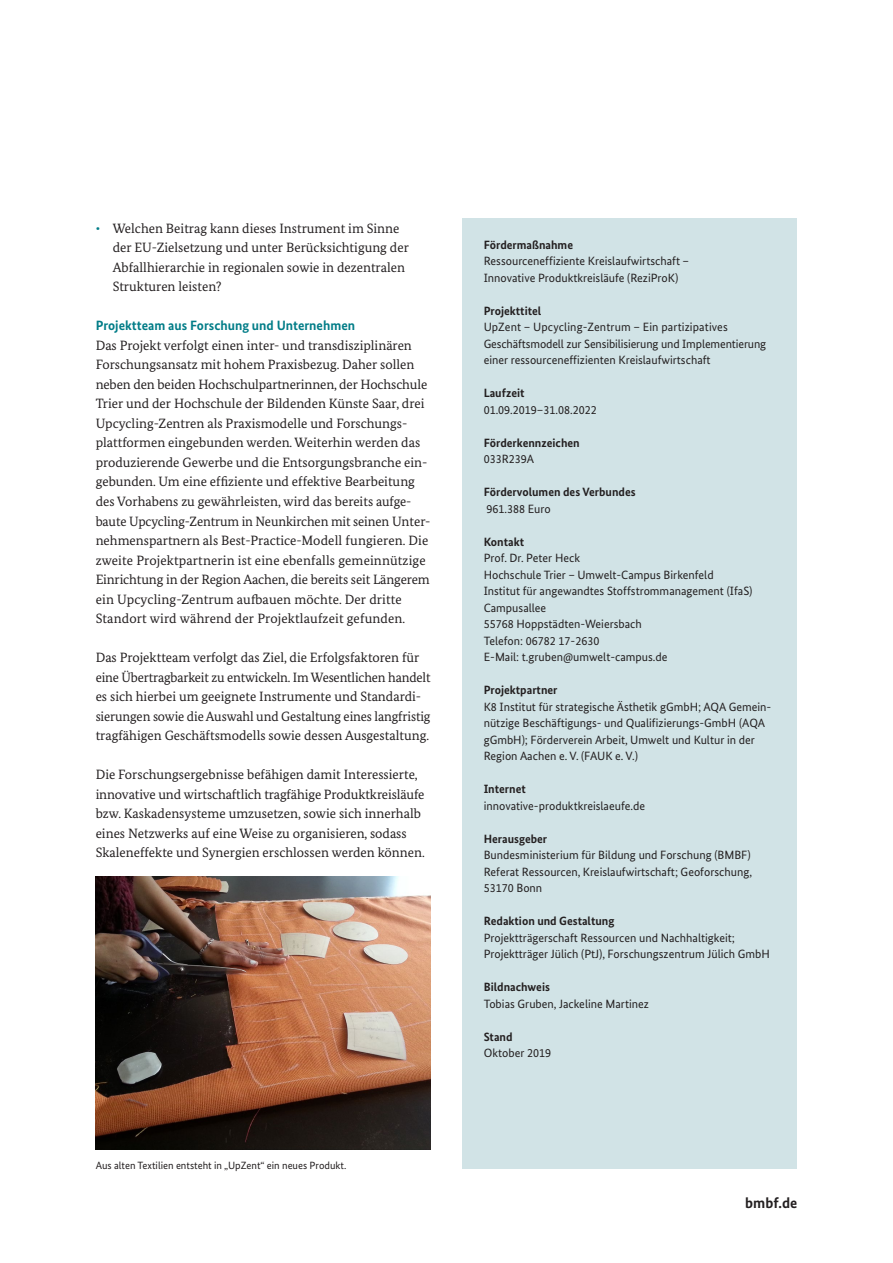
<style>
.page{position:relative;width:893px;height:1263px;background:#fff}
.page>*{position:absolute;margin:0;border:0;box-sizing:border-box;transform-origin:0 0}
.t1{font:700 15px "Bundes Sans";color:#231f20}
.t2{font:13.5px/19.5px "Bundes Serif";color:#231f20}
.t3{font:700 13.5px "Bundes Sans";color:#007c87}
.t4{font:12px/16.5px "Bundes Sans";color:#231f20}
.t5{font:700 12px "Bundes Sans";color:#231f20}
.t6{font:10.5px "Bundes Sans";color:#231f20}
.s1{color:#007c87}
</style>
<div class="page">
<div style="left:462px;top:218px;width:335px;height:951px;background:#d1e3e6"></div>
<img style="left:96px;top:876px;width:335px;height:273px">
<p class="t2" style="left:113px;top:218px;width:298px;text-indent:-17px"><span class="s1">•</span> Welchen Beitrag kann dieses Instrument im Sinne der EU-Zielsetzung und unter Berücksichtigung der Abfallhierarchie in regionalen sowie in dezentralen Strukturen leisten?</p>
<p class="t3" style="left:96px;top:318px;width:261px">Projektteam aus Forschung und Unternehmen</p>
<p class="t2" style="left:96px;top:335px;width:336px">Das Projekt verfolgt einen inter- und transdisziplinären Forschungsansatz mit hohem Praxisbezug. Daher sollen neben den beiden Hochschulpartnerinnen, der Hochschule Trier und der Hochschule der Bildenden Künste Saar, drei Upcycling-Zentren als Praxismodelle und Forschungs&shy;plattformen eingebunden werden. Weiterhin werden das produzierende Gewerbe und die Entsorgungsbranche ein&shy;gebunden. Um eine effiziente und effektive Bearbeitung des Vorhabens zu gewährleisten, wird das bereits aufge&shy;baute Upcycling-Zentrum in Neunkirchen mit seinen Unter&shy;nehmenspartnern als Best-Practice-Modell fungieren. Die zweite Projektpartnerin ist eine ebenfalls gemeinnützige Einrichtung in der Region Aachen, die bereits seit Längerem ein Upcycling-Zentrum aufbauen möchte. Der dritte Standort wird während der Projektlaufzeit gefunden.</p>
<p class="t2" style="left:96px;top:647px;width:336px">Das Projektteam verfolgt das Ziel, die Erfolgsfaktoren für eine Übertragbarkeit zu entwickeln. Im Wesentlichen handelt es sich hierbei um geeignete Instrumente und Standardi&shy;sierungen sowie die Auswahl und Gestaltung eines langfristig tragfähigen Geschäftsmodells sowie dessen Ausgestaltung.</p>
<p class="t2" style="left:96px;top:764px;width:331px">Die Forschungsergebnisse befähigen damit Interessierte, innovative und wirtschaftlich tragfähige Produktkreisläufe bzw. Kaskadensysteme umzusetzen, sowie sich innerhalb eines Netzwerks auf eine Weise zu organisieren, sodass Skaleneffekte und Synergien erschlossen werden können.</p>
<p class="t6" style="left:96px;top:1159px;width:252px">Aus alten Textilien entsteht in „UpZent“ ein neues Produkt.</p>
<p class="t5" style="left:484px;top:237px;width:91px">Fördermaßnahme</p>
<p class="t4" style="left:484px;top:253px;width:207px">Ressourceneffiziente Kreislaufwirtschaft –<br>Innovative Produktkreisläufe (ReziProK)</p>
<p class="t5" style="left:484px;top:303px;width:59px">Projekttitel</p>
<p class="t4" style="left:484px;top:319px;width:284px">UpZent – Upcycling-Zentrum – Ein partizipatives<br>Geschäftsmodell zur Sensibilisierung und Implementierung einer ressourceneffizienten Kreislaufwirtschaft</p>
<p class="t5" style="left:484px;top:386px;width:42px">Laufzeit</p>
<p class="t4" style="left:484px;top:401px;width:115px">01.09.2019–31.08.2022</p>
<p class="t5" style="left:484px;top:435px;width:98px">Förderkennzeichen</p>
<p class="t4" style="left:484px;top:451px;width:52px">033R239A</p>
<p class="t5" style="left:484px;top:485px;width:153px">Fördervolumen des Verbundes</p>
<p class="t4" style="left:486px;top:500px;width:66px">961.388 Euro</p>
<p class="t5" style="left:484px;top:534px;width:42px">Kontakt</p>
<p class="t4" style="left:484px;top:550px;width:270px">Prof. Dr. Peter Heck<br>Hochschule Trier – Umwelt-Campus Birkenfeld<br>Institut für angewandtes Stoffstrommanagement (IfaS)<br>Campusallee<br>55768 Hoppstädten-Weiersbach<br>Telefon: 06782 17-2630<br>E-Mail: t.gruben@umwelt-campus.de</p>
<p class="t5" style="left:484px;top:683px;width:75px">Projektpartner</p>
<p class="t4" style="left:484px;top:698px;width:289px">K8 Institut für strategische Ästhetik gGmbH; AQA Gemein&shy;nützige Beschäftigungs- und Qualifizierungs-GmbH (AQA gGmbH); Förderverein Arbeit, Umwelt und Kultur in der Region Aachen e. V. (FAUK e. V.)</p>
<p class="t5" style="left:484px;top:782px;width:44px">Internet</p>
<p class="t4" style="left:484px;top:797px;width:163px">innovative-produktkreislaeufe.de</p>
<p class="t5" style="left:484px;top:831px;width:65px">Herausgeber</p>
<p class="t4" style="left:484px;top:847px;width:270px;text-align:justify">Bundesministerium für Bildung und Forschung (BMBF)<br>Referat Ressourcen, Kreislaufwirtschaft; Geoforschung, 53170 Bonn</p>
<p class="t5" style="left:484px;top:914px;width:132px">Redaktion und Gestaltung</p>
<p class="t4" style="left:484px;top:929px;width:288px">Projektträgerschaft Ressourcen und Nachhaltigkeit;<br>Projektträger Jülich (PtJ), Forschungszentrum Jülich GmbH</p>
<p class="t5" style="left:484px;top:980px;width:68px">Bildnachweis</p>
<p class="t4" style="left:484px;top:995px;width:167px">Tobias Gruben, Jackeline Martinez</p>
<p class="t5" style="left:484px;top:1029px;width:30px">Stand</p>
<p class="t4" style="left:484px;top:1045px;width:69px">Oktober 2019</p>
<p class="t1" style="left:745px;top:1194px;width:54px">bmbf.de</p>
</div>
